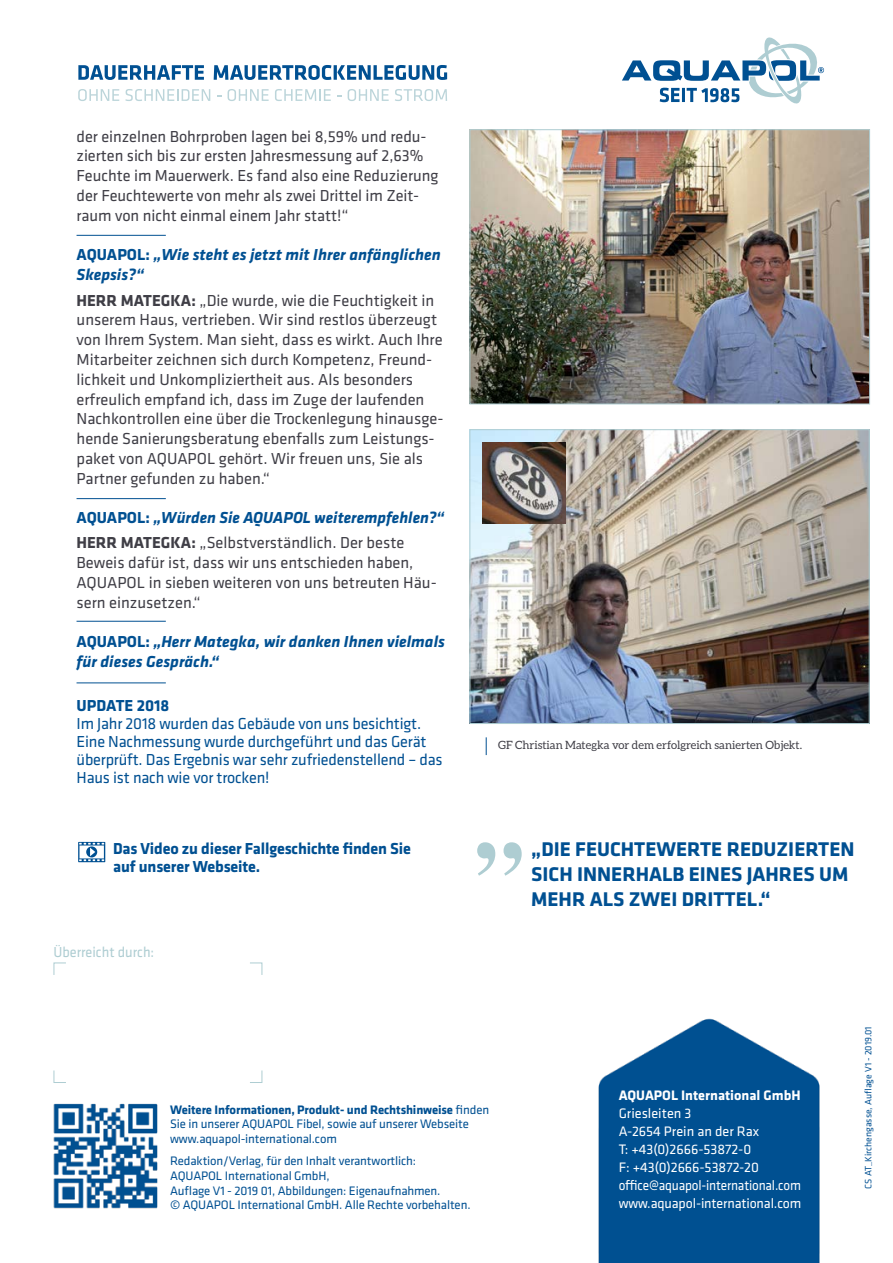
<style>
.page{position:relative;width:893px;height:1263px;background:#fff}
.page>*{position:absolute;margin:0;border:0;box-sizing:border-box;transform-origin:0 0}
.t1{font:700 20.55px/25.2px "Klavika";color:#005092}
.t2{font:16.5px/19.8px "Klavika";color:#3f3e46}
.t3{font:italic 700 16.5px/19.8px "Klavika";color:#005092}
.t4{font:16.5px/18px "Klavika";letter-spacing:-.01em;color:#005092}
.t5{font:700 16.5px/18px "Klavika";letter-spacing:-.01em;color:#005092}
.t6{font:15px "Klavika";color:#aecdd2;scale:.95 1}
.t7{font:14.25px/18px "Klavika";letter-spacing:-.01em;color:#fff}
.t8{font:700 14.25px "Klavika";color:#fff}
.t9{font:12.75px/14.7px "Klavika";letter-spacing:-.01em;color:#005092}
.t10{font:11.4px "Aleo";color:#3f3e46}
.t11{font:9.6px "Klavika";color:#005092}
.s1{font-style:normal}
.s2{font-weight:700}
.s3{font-style:normal;color:#3f3e46}
.s4{font-weight:400;font-style:normal;color:#3f3e46}
</style>
<div class="page">
<svg style="left:622px;top:37px;width:202px;height:66px"></svg>
<img style="left:472px;top:431px;width:395px;height:291px">
<div style="left:470px;top:429px;width:399px;height:295px;border:1px solid #aecdd2"></div>
<svg style="left:486px;top:737px;width:1px;height:18px"></svg>
<img style="left:598px;top:1018px;width:222px;height:245px">
<img style="left:53px;top:1103px;width:105px;height:106px">
<svg style="left:78px;top:65px;width:126px;height:15px"></svg>
<svg style="left:214px;top:65px;width:233px;height:15px"></svg>
<svg style="left:78px;top:89px;width:41px;height:12px"></svg>
<svg style="left:125px;top:89px;width:85px;height:12px"></svg>
<svg style="left:228px;top:89px;width:41px;height:12px"></svg>
<svg style="left:275px;top:89px;width:56px;height:12px"></svg>
<svg style="left:348px;top:89px;width:41px;height:12px"></svg>
<svg style="left:395px;top:89px;width:52px;height:12px"></svg>
<hr style="left:77px;top:235px;width:89px;height:1px;background:#005092">
<hr style="left:77px;top:498px;width:89px;height:1px;background:#005092">
<hr style="left:77px;top:621px;width:89px;height:1px;background:#005092">
<hr style="left:77px;top:682px;width:89px;height:1px;background:#005092">
<svg style="left:477px;top:842px;width:45px;height:34px"></svg>
<img style="left:472px;top:131px;width:396px;height:271px">
<div style="left:470px;top:129px;width:400px;height:275px;border:1px solid #aecdd2"></div>
<img style="left:483px;top:442px;width:83px;height:82px">
<svg style="left:54px;top:962px;width:12px;height:13px"></svg>
<svg style="left:54px;top:1070px;width:12px;height:13px"></svg>
<svg style="left:250px;top:1070px;width:12px;height:13px"></svg>
<svg style="left:250px;top:962px;width:12px;height:13px"></svg>
<svg style="left:78px;top:842px;width:27px;height:20px"></svg>
<p class="t2" style="left:77px;top:127px;width:363px">der einzelnen Bohrproben lagen bei 8,59% und redu&shy;zierten sich bis zur ersten Jahresmessung auf 2,63% Feuchte im Mauerwerk. Es fand also eine Reduzierung der Feuchtewerte von mehr als zwei Drittel im Zeit&shy;raum von nicht einmal einem Jahr statt!“</p>
<p class="t3" style="left:77px;top:245px;width:366px"><span class="s1">AQUAPOL:</span> „Wie steht es jetzt mit Ihrer anfänglichen<br>Skepsis?“</p>
<p class="t2" style="left:77px;top:290px;width:368px"><span class="s2">HERR MATEGKA:</span> „Die wurde, wie die Feuchtigkeit in unserem Haus, vertrieben. Wir sind restlos überzeugt von Ihrem System. Man sieht, dass es wirkt. Auch Ihre Mitarbeiter zeichnen sich durch Kompetenz, Freund&shy;lichkeit und Unkompliziertheit aus. Als besonders erfreulich empfand ich, dass im Zuge der laufenden Nachkontrollen eine über die Trockenlegung hinausge&shy;hende Sanierungsberatung ebenfalls zum Leistungs&shy;paket von AQUAPOL gehört. Wir freuen uns, Sie als Partner gefunden zu haben.“</p>
<p class="t3" style="left:77px;top:505px;width:369px;line-height:25.3px"><span class="s1">AQUAPOL:</span> „Würden Sie AQUAPOL weiterempfehlen?“<br><span class="s3">HERR MATEGKA:</span> <span class="s4">„Selbstverständlich. Der beste</span></p>
<p class="t2" style="left:77px;top:553px;width:362px">Beweis dafür ist, dass wir uns entschieden haben,<br>AQUAPOL in sieben weiteren von uns betreuten Häu&shy;sern einzusetzen.“</p>
<p class="t3" style="left:77px;top:632px;width:370px"><span class="s1">AQUAPOL:</span> „Herr Mategka, wir danken Ihnen vielmals für dieses Gespräch.“</p>
<p class="t5" style="left:77px;top:697px;width:94px">UPDATE 2018</p>
<p class="t4" style="left:77px;top:715px;width:368px">Im Jahr 2018 wurden das Gebäude von uns besichtigt.<br>Eine Nachmessung wurde durchgeführt und das Gerät überprüft. Das Ergebnis war sehr zufriedenstellend – das Haus ist nach wie vor trocken!</p>
<p class="t5" style="left:113px;top:839px;width:299px">Das Video zu dieser Fallgeschichte finden Sie auf unserer Webseite.</p>
<p class="t6" style="left:54px;top:944px;width:108px">Überreicht durch:</p>
<p class="t10" style="left:498px;top:738px;width:305px">GF Christian Mategka vor dem erfolgreich sanierten Objekt.</p>
<p class="t1" style="left:531px;top:837px;width:325px">„DIE FEUCHTEWERTE REDUZIERTEN<br>SICH INNERHALB EINES JAHRES UM<br>MEHR ALS ZWEI DRITTEL.“</p>
<p class="t9" style="left:170px;top:1102px;width:321px"><span class="s2">Weitere Informationen, Produkt- und Rechtshinweise</span> finden<br>Sie in unserer AQUAPOL Fibel, sowie auf unserer Webseite www.aquapol-international.com</p>
<p class="t9" style="left:170px;top:1154px;width:302px">Redaktion/Verlag, für den Inhalt verantwortlich:<br>AQUAPOL International GmbH,<br>Auflage V1 - 2019 01, Abbildungen: Eigenaufnahmen.<br>© AQUAPOL International GmbH. Alle Rechte vorbehalten.</p>
<p class="t8" style="left:619px;top:1087px;width:183px">AQUAPOL International GmbH</p>
<p class="t7" style="left:619px;top:1104px;width:184px">Griesleiten 3<br>A-2654 Prein an der Rax<br>T: +43(0)2666-53872-0<br>F: +43(0)2666-53872-20 office@aquapol-international.com www.aquapol-international.com</p>
<p class="t11" style="left:863px;top:1188px;width:164px;rotate:-90deg">CS AT_Kirchengasse, Auflage V1 - 2019.01</p>
</div>
